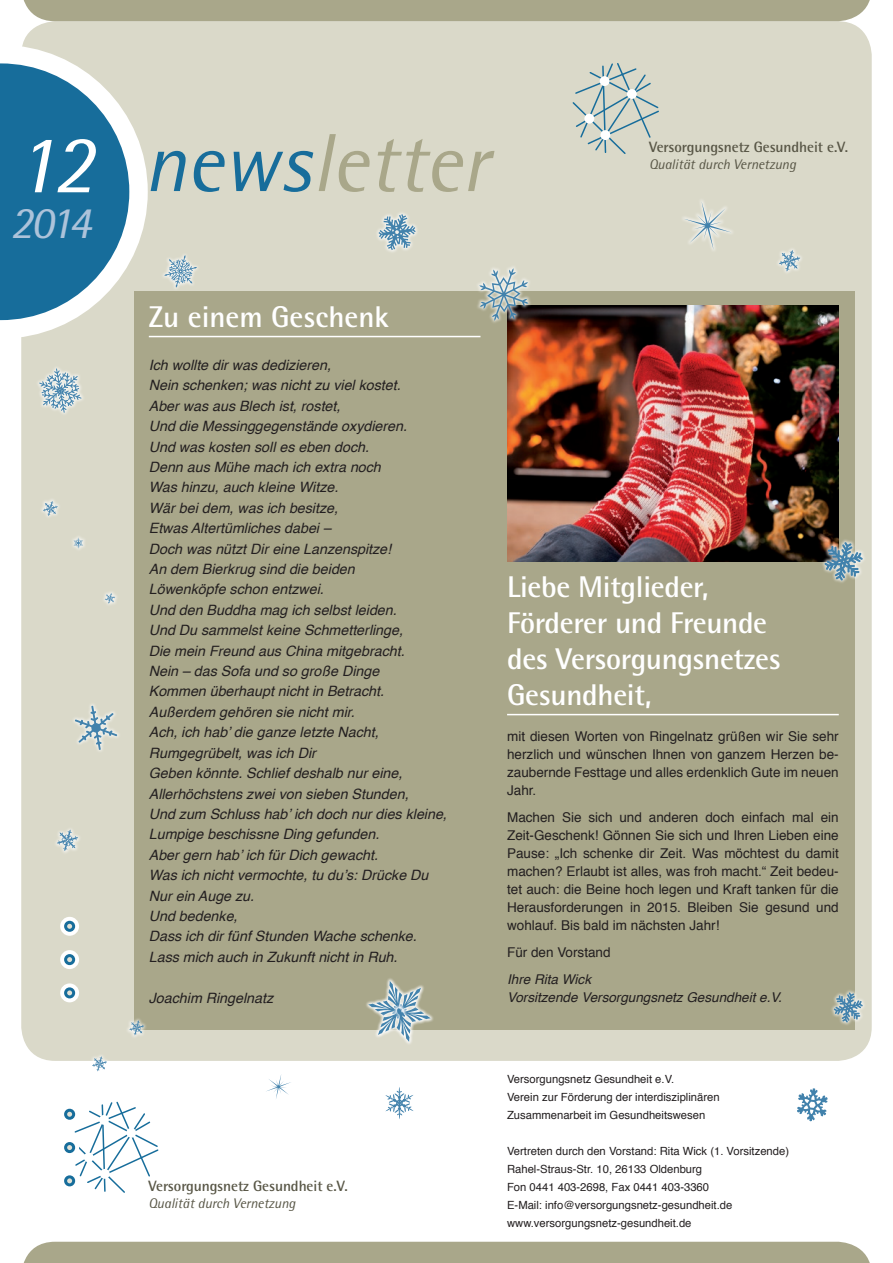
<style>
.page{position:relative;width:893px;height:1263px;background:#fff}
.page>*{position:absolute;margin:0;border:0;box-sizing:border-box;transform-origin:0 0}
.t1{font:italic 82.5px "Rotis Semi Sans";letter-spacing:-.005em;color:#a9a78a}
.t2{font:italic 45px "Rotis Semi Sans";color:#adc3da}
.t3{font:700 30px/36px "Rotis Semi Sans";letter-spacing:-.01em;color:#fff}
.t4{font:700 15px "Rotis Semi Sans";letter-spacing:-.005em;color:#585646}
.t5{font:italic 14.25px/20.4px "Helvetica";color:#231f20}
.t6{font:italic 13.95px "Rotis Semi Sans";letter-spacing:-.005em;color:#585646}
.t7{font:13.5px/18px "Helvetica";color:#231f20;text-align:justify}
.t8{font:italic 13.5px/18px "Helvetica";color:#231f20}
.t9{font:11.25px/18px "Helvetica";color:#231f20}
.s1{color:#fff}
.s2{color:#176d9b}
</style>
<div class="page">
<div style="left:21px;top:21px;width:851px;height:1040px;background:#dad9c9;border-radius:34px"></div>
<div style="left:23px;top:1242px;width:847px;height:21px;background:#a9a78a"></div>
<svg style="left:74px;top:1101px;width:85px;height:92px"></svg>
<div style="left:84px;top:1152px;width:10px;height:10px;background:#fff;border-radius:50%"></div>
<div style="left:100px;top:1169px;width:10px;height:10px;background:#fff;border-radius:50%"></div>
<div style="left:126px;top:1128px;width:10px;height:10px;background:#fff;border-radius:50%"></div>
<div style="left:99px;top:1115px;width:10px;height:10px;background:#fff;border-radius:50%"></div>
<svg style="left:60px;top:917px;width:19px;height:19px"></svg>
<div style="left:66px;top:922px;width:8px;height:8px;background:#e2e1d5;border-radius:50%"></div>
<div style="left:64px;top:921px;width:11px;height:11px;border:3px solid #176d9b;border-radius:50%"></div>
<svg style="left:60px;top:950px;width:19px;height:19px"></svg>
<div style="left:66px;top:955px;width:8px;height:8px;background:#e2e1d5;border-radius:50%"></div>
<div style="left:64px;top:954px;width:11px;height:11px;border:3px solid #176d9b;border-radius:50%"></div>
<svg style="left:60px;top:983px;width:19px;height:19px"></svg>
<div style="left:66px;top:989px;width:8px;height:8px;background:#e2e1d5;border-radius:50%"></div>
<div style="left:64px;top:987px;width:11px;height:11px;border:3px solid #176d9b;border-radius:50%"></div>
<div style="left:23px;top:0;width:847px;height:21px;background:#a9a78a"></div>
<svg style="left:572px;top:63px;width:87px;height:91px"></svg>
<div style="left:584px;top:114px;width:10px;height:10px;background:#fff;border-radius:50%"></div>
<div style="left:600px;top:130px;width:10px;height:10px;background:#fff;border-radius:50%"></div>
<div style="left:627px;top:89px;width:10px;height:10px;background:#fff;border-radius:50%"></div>
<div style="left:600px;top:76px;width:10px;height:10px;background:#fff;border-radius:50%"></div>
<div style="left:60px;top:1105px;width:19px;height:19px;background:#fff;border-radius:50%"></div>
<div style="left:66px;top:1110px;width:8px;height:8px;background:#e2e1d5;border-radius:50%"></div>
<div style="left:64px;top:1109px;width:11px;height:11px;border:3px solid #176d9b;border-radius:50%"></div>
<div style="left:60px;top:1138px;width:19px;height:19px;background:#fff;border-radius:50%"></div>
<div style="left:66px;top:1143px;width:8px;height:8px;background:#e2e1d5;border-radius:50%"></div>
<div style="left:64px;top:1142px;width:11px;height:11px;border:3px solid #176d9b;border-radius:50%"></div>
<div style="left:60px;top:1171px;width:19px;height:19px;background:#fff;border-radius:50%"></div>
<div style="left:66px;top:1177px;width:8px;height:8px;background:#e2e1d5;border-radius:50%"></div>
<div style="left:64px;top:1175px;width:11px;height:11px;border:3px solid #176d9b;border-radius:50%"></div>
<svg style="left:0;top:45px;width:148px;height:294px"></svg>
<div style="left:134px;top:291px;width:721px;height:738px;background:#a9a78a"></div>
<hr style="left:149px;top:336px;width:331px;height:1px;background:#fff">
<hr style="left:507px;top:714px;width:332px;height:1px;background:#fff">
<img style="left:507px;top:305px;width:332px;height:256px">
<div style="left:375px;top:210px;width:44px;height:44px;background:#fff;opacity:.75"></div>
<svg style="left:378px;top:214px;width:38px;height:36px"></svg>
<svg style="left:797px;top:1088px;width:30px;height:33px"></svg>
<svg style="left:683px;top:201px;width:49px;height:49px"></svg>
<svg style="left:266px;top:1074px;width:25px;height:25px"></svg>
<svg style="left:73px;top:537px;width:10px;height:12px"></svg>
<svg style="left:385px;top:1087px;width:29px;height:32px"></svg>
<div style="left:53px;top:826px;width:29px;height:29px;background:#fff;opacity:.75"></div>
<svg style="left:57px;top:830px;width:21px;height:21px"></svg>
<div style="left:775px;top:246px;width:29px;height:29px;background:#fff;opacity:.75"></div>
<svg style="left:779px;top:250px;width:21px;height:21px"></svg>
<div style="left:39px;top:497px;width:23px;height:23px;background:#fff;opacity:.75"></div>
<svg style="left:43px;top:501px;width:15px;height:15px"></svg>
<div style="left:88px;top:1052px;width:23px;height:23px;background:#fff;opacity:.75"></div>
<svg style="left:92px;top:1056px;width:15px;height:15px"></svg>
<div style="left:125px;top:1016px;width:23px;height:23px;background:#fff;opacity:.75"></div>
<svg style="left:129px;top:1020px;width:15px;height:15px"></svg>
<div style="left:101px;top:589px;width:18px;height:18px;background:#fff;opacity:.75"></div>
<svg style="left:105px;top:593px;width:10px;height:11px"></svg>
<div style="left:821px;top:538px;width:46px;height:46px;background:#fff;opacity:.75"></div>
<svg style="left:824px;top:542px;width:39px;height:39px"></svg>
<div style="left:830px;top:989px;width:37px;height:37px;background:#fff;opacity:.75"></div>
<svg style="left:834px;top:992px;width:29px;height:30px"></svg>
<svg style="left:164px;top:255px;width:33px;height:33px"></svg>
<div style="left:475px;top:264px;width:57px;height:60px;background:#fff;opacity:.75"></div>
<svg style="left:479px;top:268px;width:50px;height:53px"></svg>
<svg style="left:75px;top:706px;width:42px;height:44px"></svg>
<svg style="left:39px;top:368px;width:43px;height:45px"></svg>
<div style="left:364px;top:977px;width:71px;height:68px;background:#fff;opacity:.75"></div>
<div style="left:392px;top:1003px;width:42px;height:23px;background:#fff;opacity:.75"></div>
<div style="left:384px;top:977px;width:22px;height:41px;background:#fff;opacity:.75"></div>
<div style="left:364px;top:997px;width:42px;height:22px;background:#fff;opacity:.75"></div>
<div style="left:393px;top:1004px;width:22px;height:42px;background:#fff;opacity:.75"></div>
<svg style="left:368px;top:981px;width:63px;height:61px"></svg>
<h1 class="t1" style="left:15px;top:113px;width:475px"><span class="s1">12</span> <span class="s2">news</span>letter</h1>
<h2 class="t2" style="left:11px;top:195px;width:82px">2014</h2>
<p class="t4" style="left:649px;top:138px;width:201px">Versorgungsnetz Gesundheit e.V.</p>
<p class="t6" style="left:649px;top:156px;width:149px">Qualität durch Vernetzung</p>
<h3 class="t3" style="left:149px;top:299px;width:242px">Zu einem Geschenk</h3>
<p class="t5" style="left:149px;top:355px;width:300px">Ich wollte dir was dedizieren,<br>Nein schenken; was nicht zu viel kostet.<br>Aber was aus Blech ist, rostet,<br>Und die Messinggegenstände oxydieren.<br>Und was kosten soll es eben doch.<br>Denn aus Mühe mach ich extra noch<br>Was hinzu, auch kleine Witze.<br>Wär bei dem, was ich besitze,<br>Etwas Altertümliches dabei –<br>Doch was nützt Dir eine Lanzenspitze!<br>An dem Bierkrug sind die beiden<br>Löwenköpfe schon entzwei.<br>Und den Buddha mag ich selbst leiden.<br>Und Du sammelst keine Schmetterlinge,<br>Die mein Freund aus China mitgebracht.<br>Nein – das Sofa und so große Dinge<br>Kommen überhaupt nicht in Betracht.<br>Außerdem gehören sie nicht mir.<br>Ach, ich hab’ die ganze letzte Nacht, Rumgegrübelt, was ich Dir<br>Geben könnte. Schlief deshalb nur eine, Allerhöchstens zwei von sieben Stunden,<br>Und zum Schluss hab’ ich doch nur dies kleine, Lumpige beschissne Ding gefunden.<br>Aber gern hab’ ich für Dich gewacht.<br>Was ich nicht vermochte, tu du’s: Drücke Du Nur ein Auge zu.<br>Und bedenke,<br>Dass ich dir fünf Stunden Wache schenke.<br>Lass mich auch in Zukunft nicht in Ruh.</p>
<p class="t5" style="left:149px;top:988px;width:126px">Joachim Ringelnatz</p>
<h3 class="t3" style="left:507px;top:569px;width:275px">Liebe Mitglieder,<br>Förderer und Freunde des Versorgungsnetzes<br>Gesundheit,</h3>
<p class="t7" style="left:507px;top:728px;width:333px">mit diesen Worten von Ringelnatz grüßen wir Sie sehr herzlich und wünschen Ihnen von ganzem Herzen be&shy;zaubernde Festtage und alles erdenklich Gute im neuen Jahr.</p>
<p class="t7" style="left:507px;top:809px;width:333px">Machen Sie sich und anderen doch einfach mal ein Zeit-Geschenk! Gönnen Sie sich und Ihren Lieben eine Pause: „Ich schenke dir Zeit. Was möchtest du damit machen? Erlaubt ist alles, was froh macht.“ Zeit bedeu&shy;tet auch: die Beine hoch legen und Kraft tanken für die Herausforderungen in 2015. Bleiben Sie gesund und wohlauf. Bis bald im nächsten Jahr!</p>
<p class="t7" style="left:507px;top:944px;width:105px">Für den Vorstand</p>
<p class="t8" style="left:507px;top:971px;width:276px">Ihre Rita Wick<br>Vorsitzende Versorgungsnetz Gesundheit e.V.</p>
<p class="t4" style="left:148px;top:1177px;width:201px">Versorgungsnetz Gesundheit e.V.</p>
<p class="t6" style="left:148px;top:1195px;width:149px">Qualität durch Vernetzung</p>
<p class="t9" style="left:507px;top:1071px;width:214px">Versorgungsnetz Gesundheit e. V.<br>Verein zur Förderung der interdisziplinären<br>Zusammenarbeit im Gesundheitswesen</p>
<p class="t9" style="left:507px;top:1143px;width:284px">Vertreten durch den Vorstand: Rita Wick (1. Vorsitzende)<br>Rahel-Straus-Str. 10, 26133 Oldenburg<br>Fon 0441 403-2698, Fax 0441 403-3360<br>E-Mail: info@versorgungsnetz-gesundheit.de www.versorgungsnetz-gesundheit.de</p>
</div>
